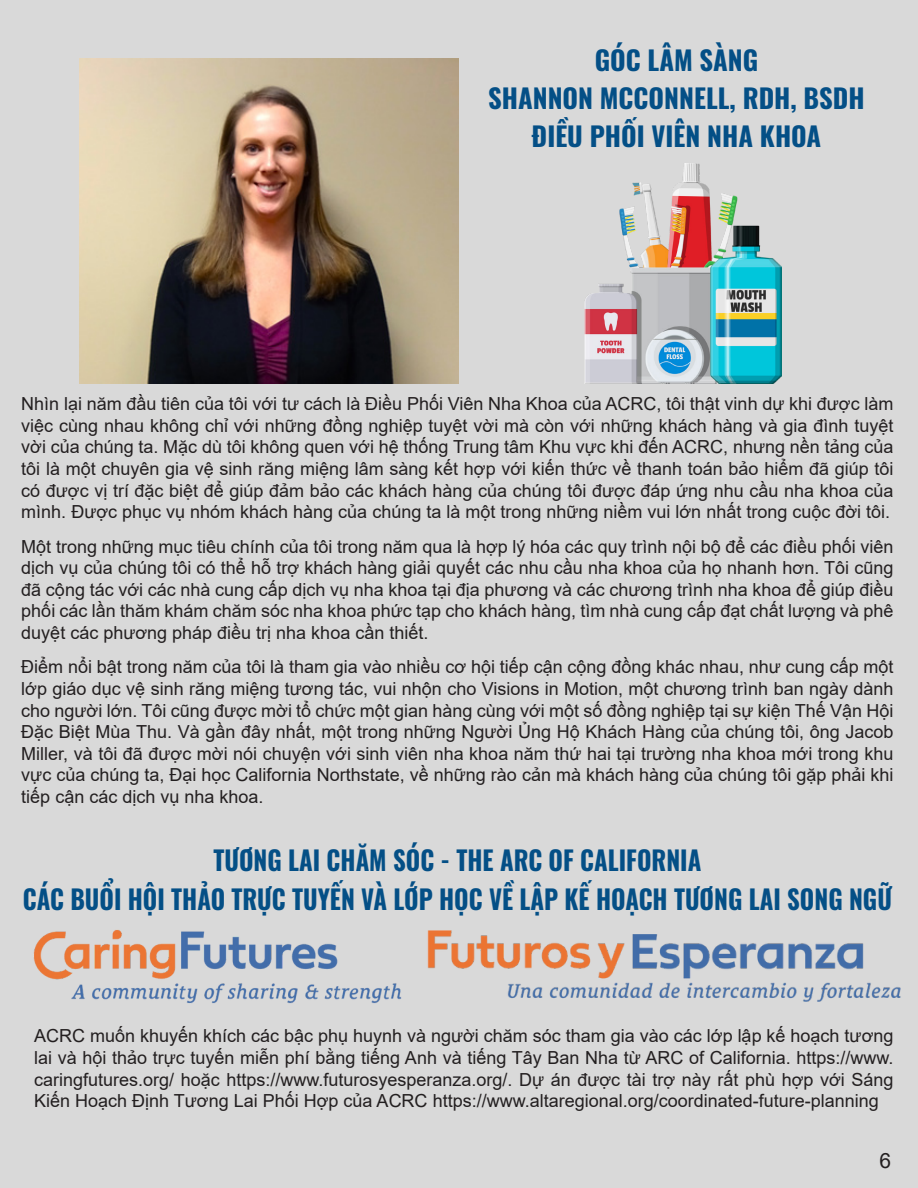
<style>
.page{position:relative;width:918px;height:1188px;background:#d9d9d9}
.page>*{position:absolute;margin:0;border:0;box-sizing:border-box;transform-origin:0 0}
.t1{font:700 26.7px "Oswald";color:#044f86;scale:.93 1}
.t2{font:700 26.7px "Oswald";color:#044f86}
.t3{font:21px "Arial";color:#231f20}
.t4{font:18px/21.6px "Arial";color:#231f20;text-align:justify}
</style>
<div class="page">
<img style="left:80px;top:58px;width:379px;height:325px">
<img style="left:584px;top:164px;width:197px;height:219px">
<img style="left:427px;top:931px;width:474px;height:71px">
<img style="left:33px;top:929px;width:369px;height:75px">
<p class="t2" style="left:595px;top:36px;width:165px">GÓC LÂM SÀNG</p>
<p class="t2" style="left:488px;top:74px;width:378px">SHANNON MCCONNELL, RDH, BSDH</p>
<p class="t2" style="left:532px;top:112px;width:291px">ĐIỀU PHỐI VIÊN NHA KHOA</p>
<p class="t4" style="left:21px;top:393px;width:874px">Nhìn lại năm đầu tiên của tôi với tư cách là Điều Phối Viên Nha Khoa của ACRC, tôi thật vinh dự khi được làm việc cùng nhau không chỉ với những đồng nghiệp tuyệt vời mà còn với những khách hàng và gia đình tuyệt vời của chúng ta. Mặc dù tôi không quen với hệ thống Trung tâm Khu vực khi đến ACRC, nhưng nền tảng của tôi là một chuyên gia vệ sinh răng miệng lâm sàng kết hợp với kiến thức về thanh toán bảo hiểm đã giúp tôi có được vị trí đặc biệt để giúp đảm bảo các khách hàng của chúng tôi được đáp ứng nhu cầu nha khoa của mình. Được phục vụ nhóm khách hàng của chúng ta là một trong những niềm vui lớn nhất trong cuộc đời tôi.</p>
<p class="t4" style="left:21px;top:535px;width:874px">Một trong những mục tiêu chính của tôi trong năm qua là hợp lý hóa các quy trình nội bộ để các điều phối viên dịch vụ của chúng tôi có thể hỗ trợ khách hàng giải quyết các nhu cầu nha khoa của họ nhanh hơn. Tôi cũng đã cộng tác với các nhà cung cấp dịch vụ nha khoa tại địa phương và các chương trình nha khoa để giúp điều phối các lần thăm khám chăm sóc nha khoa phức tạp cho khách hàng, tìm nhà cung cấp đạt chất lượng và phê duyệt các phương pháp điều trị nha khoa cần thiết.</p>
<p class="t4" style="left:21px;top:656px;width:874px">Điểm nổi bật trong năm của tôi là tham gia vào nhiều cơ hội tiếp cận cộng đồng khác nhau, như cung cấp một lớp giáo dục vệ sinh răng miệng tương tác, vui nhộn cho Visions in Motion, một chương trình ban ngày dành cho người lớn. Tôi cũng được mời tổ chức một gian hàng cùng với một số đồng nghiệp tại sự kiện Thế Vận Hội Đặc Biệt Mùa Thu. Và gần đây nhất, một trong những Người Ủng Hộ Khách Hàng của chúng tôi, ông Jacob Miller, và tôi đã được mời nói chuyện với sinh viên nha khoa năm thứ hai tại trường nha khoa mới trong khu vực của chúng ta, Đại học California Northstate, về những rào cản mà khách hàng của chúng tôi gặp phải khi tiếp cận các dịch vụ nha khoa.</p>
<p class="t1" style="left:213px;top:837px;width:526px">TƯƠNG LAI CHĂM SÓC - THE ARC OF CALIFORNIA</p>
<p class="t1" style="left:23px;top:875px;width:936px">CÁC BUỔI HỘI THẢO TRỰC TUYẾN VÀ LỚP HỌC VỀ LẬP KẾ HOẠCH TƯƠNG LAI SONG NGỮ</p>
<p class="t4" style="left:34px;top:1025px;width:861px">ACRC muốn khuyến khích các bậc phụ huynh và người chăm sóc tham gia vào các lớp lập kế hoạch tương lai và hội thảo trực tuyến miễn phí bằng tiếng Anh và tiếng Tây Ban Nha từ ARC of California. https://www. caringfutures.org/ hoặc https://www.futurosyesperanza.org/. Dự án được tài trợ này rất phù hợp với Sáng Kiến Hoạch Định Tương Lai Phối Hợp của ACRC https://www.altaregional.org/coordinated-future-planning</p>
<p class="t3" style="left:880px;top:1146px;width:13px">6</p>
</div>
